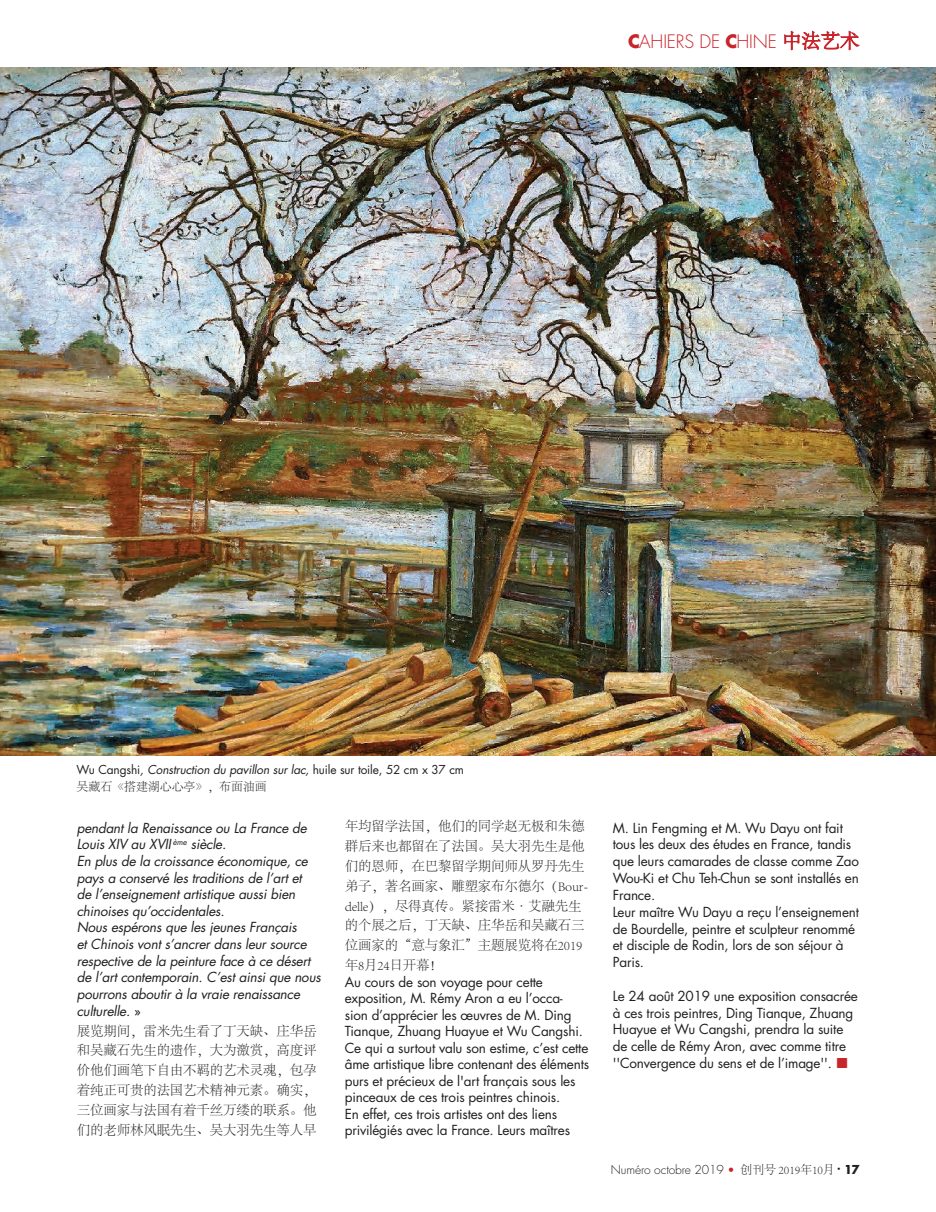
<style>
.page{position:relative;width:936px;height:1212px;background:#fff}
.page>*{position:absolute;margin:0;border:0;box-sizing:border-box;transform-origin:0 0}
.t1{font:300 18px "Futura";letter-spacing:-.01em;color:#c8242b}
.t2{font:13.5px/16.8px "Futura";letter-spacing:-.015em;color:#231f20}
.t3{font:italic 13.5px/16.6px "Futura";letter-spacing:-.015em;color:#231f20}
.t4{font:300 13.5px/19.8px "Adobe Song Std";letter-spacing:-.015em;color:#231f20;text-align:justify}
.t5{font:12px "Futura";letter-spacing:-.01em;color:#231f20}
.t6{font:300 12px "Futura";letter-spacing:-.01em;color:#231f20}
.t7{font:300 12px "Adobe Song Std";letter-spacing:-.01em;color:#231f20}
.s1{font-weight:700}
.s2{font-family:"Adobe Song Std";font-size:19.5px}
.s3{font-style:italic}
.s4{font-style:normal}
.s5{font-family:"Adobe Song Std";font-weight:300;color:#c8242b}
.s6{font-family:"Helvetica Neue";font-weight:100;color:#c8242b}
.s7{font-family:"Adobe Song Std"}
</style>
<div class="page">
<svg style="left:784px;top:30px;width:75px;height:21px"></svg>
<img style="left:0;top:68px;width:935px;height:688px">
<h1 class="t1" style="left:628px;top:30px;width:233px"><span class="s1">C</span>AHIERS DE <span class="s1">C</span>HINE <span class="s2">中法艺术</span></h1>
<p class="t5" style="left:77px;top:761px;width:389px">Wu Cangshi<span class="s3">, Construction du pavillon sur lac,</span> huile sur toile, 52 cm x 37 cm</p>
<p class="t7" style="left:77px;top:780px;width:192px">吴藏石《搭建湖心心亭》，布面油画</p>
<p class="t3" style="left:77px;top:819px;width:245px">pendant la Renaissance ou La France de Louis XIV au XVII <sup>ème</sup> siècle.<br>En plus de la croissance économique, ce pays a conservé les traditions de l’art et<br>de l’enseignement artistique aussi bien chinoises qu’occidentales.<br>Nous espérons que les jeunes Français<br>et Chinois vont s’ancrer dans leur source respective de la peinture face à ce désert de l’art contemporain. C’est ainsi que nous pourrons aboutir à la vraie renaissance culturelle. <span class="s4">»</span></p>
<p class="t4" style="left:77px;top:1021px;width:241px">展览期间，雷米先生看了丁天缺、庄华岳和吴藏石先生的遗作，大为激赏，高度评价他们画笔下自由不羁的艺术灵魂，包孕着纯正可贵的法国艺术精神元素。确实，三位画家与法国有着千丝万缕的联系。他们的老师林风眠先生、吴大羽先生等人早</p>
<p class="t4" style="left:345px;top:817px;width:245px;text-align:left">年均留学法国，他们的同学赵无极和朱德群后来也都留在了法国。吴大羽先生是他们的恩师，在巴黎留学期间师从罗丹先生弟子，著名画家、雕塑家布尔德尔（Bour&shy;delle），尽得真传。紧接雷米·艾融先生的个展之后，丁天缺、庄华岳和吴藏石三位画家的“意与象汇”主题展览将在2019年8月24日开幕！</p>
<p class="t2" style="left:345px;top:973px;width:246px">Au cours de son voyage pour cette exposition, M. Rémy Aron a eu l’occa&shy;sion d’apprécier les œuvres de M. Ding Tianque, Zhuang Huayue et Wu Cangshi.<br>Ce qui a surtout valu son estime, c’est cette âme artistique libre contenant des éléments purs et précieux de l'art français sous les pinceaux de ces trois peintres chinois.<br>En effet, ces trois artistes ont des liens privilégiés avec la France. Leurs maîtres</p>
<p class="t2" style="left:612px;top:819px;width:248px">M. Lin Fengming et M. Wu Dayu ont fait tous les deux des études en France, tandis que leurs camarades de classe comme Zao Wou-Ki et Chu Teh-Chun se sont installés en France.<br>Leur maître Wu Dayu a reçu l’enseignement de Bourdelle, peintre et sculpteur renommé et disciple de Rodin, lors de son séjour à Paris.</p>
<p class="t2" style="left:612px;top:987px;width:246px">Le 24 août 2019 une exposition consacrée à ces trois peintres, Ding Tianque, Zhuang Huayue et Wu Cangshi, prendra la suite de celle de Rémy Aron, avec comme titre ''Convergence du sens et de l’image''. <span class="s5">■</span></p>
<p class="t6" style="left:611px;top:1162px;width:250px">Numéro octobre 2019 <span class="s6">•</span> <span class="s7">创刊号 2019年10月</span> <sup>•</sup> <span class="s1">17</span></p>
</div>
